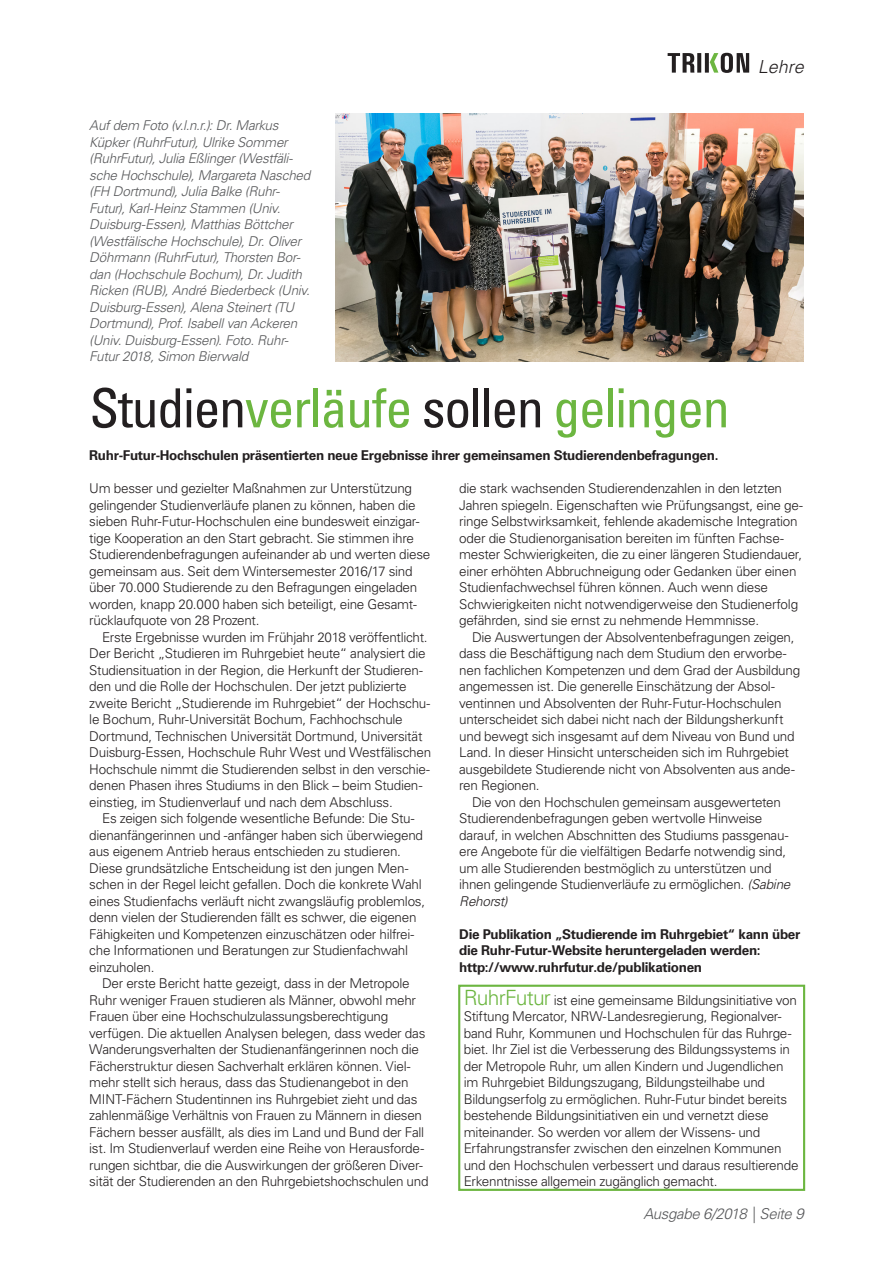
<style>
.page{position:relative;width:893px;height:1263px;background:#fff}
.page>*{position:absolute;margin:0;border:0;box-sizing:border-box;transform-origin:0 0}
.t1{font:condensed 54px "Univers LT Std";letter-spacing:-.025em;color:#6cb640}
.t2{font:italic 300 18px "Univers LT Std";color:#231f20}
.t3{font:italic 300 15px "Univers LT Std";letter-spacing:-.025em;color:#57585a}
.t4{font:300 13.5px/16.5px "Univers LT Std";letter-spacing:-.02em;color:#231f20}
.t5{font:italic 300 13.5px/16.5px "Univers LT Std";letter-spacing:-.02em;color:#57585a}
.t6{font:700 13.5px/16.5px "Univers LT Std";letter-spacing:-.025em;color:#231f20}
.s1{color:#231f20}
.s2{font-style:italic}
.s3{font-size:21px;color:#6cb640}
</style>
<div class="page">
<svg style="left:668px;top:53px;width:81px;height:20px"></svg>
<img style="left:336px;top:114px;width:468px;height:247px">
<div style="left:458px;top:985px;width:347px;height:206px;border:2px solid #6cb640"></div>
<p class="t5" style="left:89px;top:117px;width:223px">Auf dem Foto (v.l.n.r.): Dr. Markus Küpker (RuhrFutur), Ulrike Sommer (RuhrFutur), Julia Eßlinger (Westfäli&shy;sche Hochschule), Margareta Nasched (FH Dortmund), Julia Balke (Ruhr-Futur), Karl-Heinz Stammen (Univ.<br>Duisburg-Essen), Matthias Böttcher (Westfälische Hochschule), Dr. Oliver Döhrmann (RuhrFutur), Thorsten Bor&shy;dan (Hochschule Bochum), Dr. Judith Ricken (RUB), André Biederbeck (Univ.<br>Duisburg-Essen), Alena Steinert (TU Dortmund), Prof. Isabell van Ackeren (Univ. Duisburg-Essen). Foto. Ruhr-Futur 2018, Simon Bierwald</p>
<h1 class="t1" style="left:89px;top:374px;width:642px"><span class="s1">Studien</span>verläufe <span class="s1">sollen</span> gelingen</h1>
<p class="t6" style="left:89px;top:447px;width:631px">Ruhr-Futur-Hochschulen präsentierten neue Ergebnisse ihrer gemeinsamen Studierendenbefragungen.</p>
<h2 class="t2" style="left:758px;top:56px;width:48px">Lehre</h2>
<p class="t4" style="left:89px;top:480px;width:343px">Um besser und gezielter Maßnahmen zur Unterstützung gelingender Studienverläufe planen zu können, haben die sieben Ruhr-Futur-Hochschulen eine bundesweit einzigar&shy;tige Kooperation an den Start gebracht. Sie stimmen ihre Studierendenbefragungen aufeinander ab und werten diese gemeinsam aus. Seit dem Wintersemester 2016/17 sind über 70.000 Studierende zu den Befragungen eingeladen worden, knapp 20.000 haben sich beteiligt, eine Gesamt&shy;rücklaufquote von 28 Prozent.</p>
<p class="t4" style="left:89px;top:629px;width:343px;text-indent:13px">Erste Ergebnisse wurden im Frühjahr 2018 veröffentlicht.<br>Der Bericht „Studieren im Ruhrgebiet heute“ analysiert die Studiensituation in der Region, die Herkunft der Studieren&shy;den und die Rolle der Hochschulen. Der jetzt publizierte zweite Bericht „Studierende im Ruhrgebiet“ der Hochschu&shy;le Bochum, Ruhr-Universität Bochum, Fachhochschule Dortmund, Technischen Universität Dortmund, Universität Duisburg-Essen, Hochschule Ruhr West und Westfälischen Hochschule nimmt die Studierenden selbst in den verschie&shy;denen Phasen ihres Studiums in den Blick – beim Studien&shy;einstieg, im Studienverlauf und nach dem Abschluss.</p>
<p class="t4" style="left:89px;top:810px;width:337px;text-indent:13px">Es zeigen sich folgende wesentliche Befunde: Die Stu&shy;dienanfängerinnen und -anfänger haben sich überwiegend aus eigenem Antrieb heraus entschieden zu studieren.<br>Diese grundsätzliche Entscheidung ist den jungen Men&shy;schen in der Regel leicht gefallen. Doch die konkrete Wahl eines Studienfachs verläuft nicht zwangsläufig problemlos, denn vielen der Studierenden fällt es schwer, die eigenen Fähigkeiten und Kompetenzen einzuschätzen oder hilfrei&shy;che Informationen und Beratungen zur Studienfachwahl einzuholen.</p>
<p class="t4" style="left:89px;top:975px;width:341px;text-indent:13px">Der erste Bericht hatte gezeigt, dass in der Metropole Ruhr weniger Frauen studieren als Männer, obwohl mehr Frauen über eine Hochschulzulassungsberechtigung verfügen. Die aktuellen Analysen belegen, dass weder das Wanderungsverhalten der Studienanfängerinnen noch die Fächerstruktur diesen Sachverhalt erklären können. Viel&shy;mehr stellt sich heraus, dass das Studienangebot in den MINT-Fächern Studentinnen ins Ruhrgebiet zieht und das zahlenmäßige Verhältnis von Frauen zu Männern in diesen Fächern besser ausfällt, als dies im Land und Bund der Fall ist. Im Studienverlauf werden eine Reihe von Herausforde&shy;rungen sichtbar, die die Auswirkungen der größeren Diver&shy;sität der Studierenden an den Ruhrgebietshochschulen und</p>
<p class="t4" style="left:459px;top:480px;width:345px">die stark wachsenden Studierendenzahlen in den letzten Jahren spiegeln. Eigenschaften wie Prüfungsangst, eine ge&shy;ringe Selbstwirksamkeit, fehlende akademische Integration oder die Studienorganisation bereiten im fünften Fachse&shy;mester Schwierigkeiten, die zu einer längeren Studiendauer, einer erhöhten Abbruchneigung oder Gedanken über einen Studienfachwechsel führen können. Auch wenn diese Schwierigkeiten nicht notwendigerweise den Studienerfolg gefährden, sind sie ernst zu nehmende Hemmnisse.</p>
<p class="t4" style="left:459px;top:629px;width:342px;text-indent:13px">Die Auswertungen der Absolventenbefragungen zeigen, dass die Beschäftigung nach dem Studium den erworbe&shy;nen fachlichen Kompetenzen und dem Grad der Ausbildung angemessen ist. Die generelle Einschätzung der Absol&shy;ventinnen und Absolventen der Ruhr-Futur-Hochschulen unterscheidet sich dabei nicht nach der Bildungsherkunft und bewegt sich insgesamt auf dem Niveau von Bund und Land. In dieser Hinsicht unterscheiden sich im Ruhrgebiet ausgebildete Studierende nicht von Absolventen aus ande&shy;ren Regionen.</p>
<p class="t4" style="left:459px;top:794px;width:333px;text-indent:13px">Die von den Hochschulen gemeinsam ausgewerteten Studierendenbefragungen geben wertvolle Hinweise darauf, in welchen Abschnitten des Studiums passgenau&shy;ere Angebote für die vielfältigen Bedarfe notwendig sind, um alle Studierenden bestmöglich zu unterstützen und ihnen gelingende Studienverläufe zu ermöglichen. <span class="s2">(Sabine Rehorst)</span></p>
<p class="t6" style="left:459px;top:926px;width:343px">Die Publikation „Studierende im Ruhrgebiet“ kann über die Ruhr-Futur-Website heruntergeladen werden: http://www.ruhrfutur.de/publikationen</p>
<p class="t4" style="left:464px;top:992px;width:336px"><span class="s3">RuhrFutur</span> ist eine gemeinsame Bildungsinitiative von Stiftung Mercator, NRW-Landesregierung, Regionalver&shy;band Ruhr, Kommunen und Hochschulen für das Ruhrge&shy;biet. Ihr Ziel ist die Verbesserung des Bildungssystems in der Metropole Ruhr, um allen Kindern und Jugendlichen im Ruhrgebiet Bildungszugang, Bildungsteilhabe und Bildungserfolg zu ermöglichen. Ruhr-Futur bindet bereits bestehende Bildungsinitiativen ein und vernetzt diese miteinander. So werden vor allem der Wissens- und Erfahrungstransfer zwischen den einzelnen Kommunen und den Hochschulen verbessert und daraus resultierende Erkenntnisse allgemein zugänglich gemacht.</p>
<p class="t3" style="left:643px;top:1205px;width:162px">Ausgabe 6/2018 | Seite 9</p>
</div>
